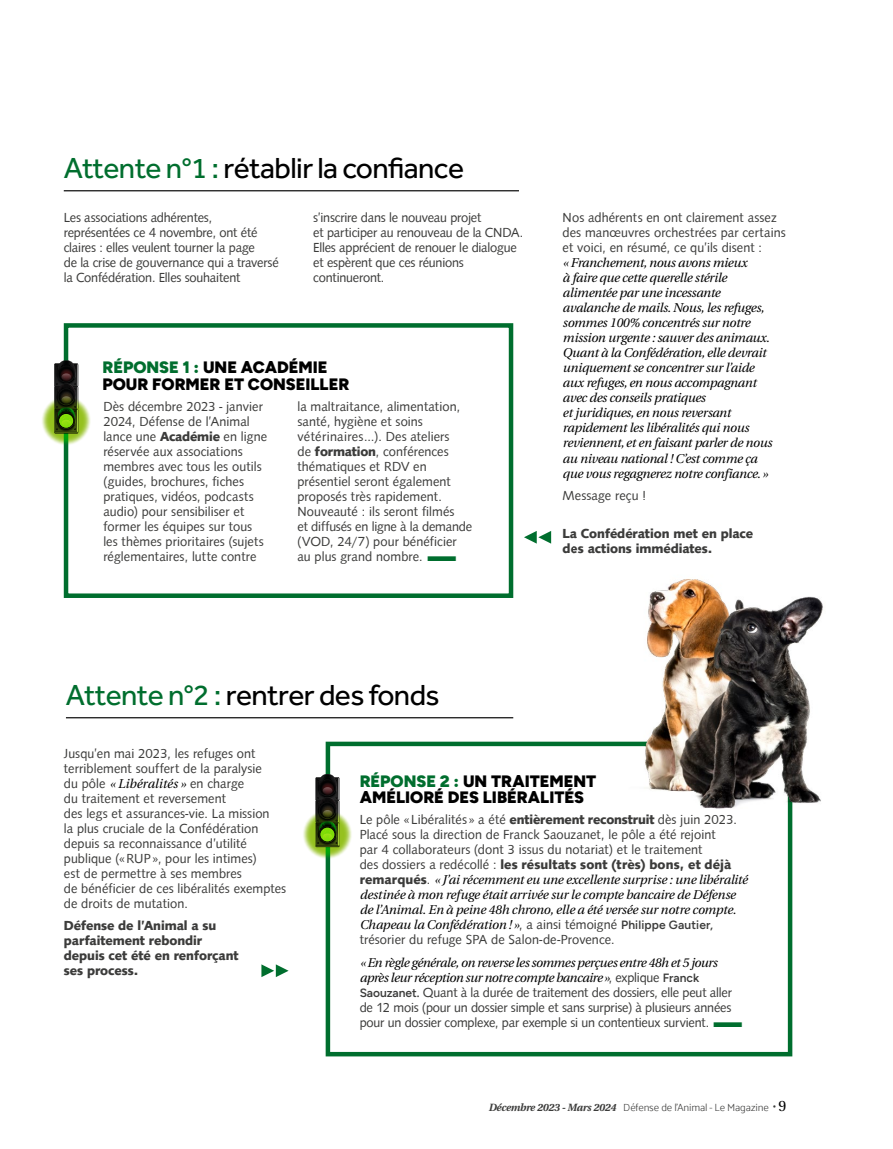
<style>
.page{position:relative;width:893px;height:1149px;background:#fff}
.page>*{position:absolute;margin:0;border:0;box-sizing:border-box;transform-origin:0 0}
.t1{font:30px "Effra";letter-spacing:-.02em;color:#000}
.t2{font:900 16.5px/16.5px "Figtree";color:#000}
.t3{font:13.5px/15px "Syntax D";letter-spacing:.005em;color:#3c3c3b}
.t4{font:700 13.5px/15px "Syntax D";color:#3c3c3b}
.t5{font:italic 12.75px/15px "Heuristica";letter-spacing:-.02em;color:#000}
.t6{font:300 10.5px "Palanquin";letter-spacing:-.02em;color:#3c3c3b}
.s1{color:#006e2e}
.s2{font-weight:700}
.s3{font-family:"Heuristica";font-style:italic;font-size:12.75px;color:#000}
.s4{font-family:"Syntax D";font-weight:700;font-style:normal;font-size:13.5px;color:#3c3c3b}
.s5{font-family:"Syntax D";font-style:normal;font-size:13.5px;color:#3c3c3b}
.s6{font-family:"Figtree";font-weight:600;font-style:normal;font-size:12px;color:#3c3c3b}
.s7{font-family:"Figtree";font-weight:600;font-size:12px}
.s8{font-family:"Heuristica";font-weight:700;font-style:italic}
.s9{font-size:13.5px}
.s10{font-family:"Heuristica";font-weight:400;font-size:15px;color:#000}
</style>
<div class="page">
<hr style="left:64px;top:190px;width:455px;height:1px;background:#000">
<div style="left:64px;top:323px;width:449px;height:274px;border:4px solid #006e2e"></div>
<hr style="left:66px;top:717px;width:447px;height:1px;background:#000">
<div style="left:326px;top:741px;width:466px;height:315px;border:4px solid #006e2e"></div>
<img style="left:573px;top:579px;width:250px;height:238px">
<svg style="left:261px;top:964px;width:28px;height:12px"></svg>
<svg style="left:524px;top:531px;width:27px;height:12px"></svg>
<div style="left:41px;top:395px;width:51px;height:51px;background:#fefefe;border-radius:50%"></div>
<div style="left:41px;top:395px;width:50px;height:50px;background:#fcfdf9;border-radius:50%"></div>
<svg style="left:42px;top:396px;width:49px;height:49px"></svg>
<svg style="left:42px;top:397px;width:48px;height:47px"></svg>
<svg style="left:43px;top:398px;width:46px;height:45px"></svg>
<svg style="left:44px;top:398px;width:44px;height:44px"></svg>
<svg style="left:44px;top:399px;width:44px;height:43px"></svg>
<div style="left:45px;top:399px;width:42px;height:43px;background:#bed975;border-radius:50%"></div>
<svg style="left:45px;top:400px;width:42px;height:41px"></svg>
<svg style="left:46px;top:400px;width:40px;height:41px"></svg>
<div style="left:46px;top:401px;width:40px;height:39px;background:#a8cc49;border-radius:50%"></div>
<div style="left:47px;top:401px;width:38px;height:39px;background:#a1c838;border-radius:50%"></div>
<div style="left:47px;top:401px;width:38px;height:38px;background:#9fc734;border-radius:50%"></div>
<div style="left:48px;top:402px;width:36px;height:37px;background:#9ac42b;border-radius:50%"></div>
<div style="left:48px;top:402px;width:36px;height:36px;background:#99c327;border-radius:50%"></div>
<div style="left:49px;top:403px;width:34px;height:35px;background:#95c11f;border-radius:50%"></div>
<svg style="left:49px;top:403px;width:34px;height:34px"></svg>
<svg style="left:54px;top:360px;width:25px;height:73px"></svg>
<svg style="left:302px;top:809px;width:50px;height:50px"></svg>
<svg style="left:303px;top:809px;width:49px;height:49px"></svg>
<svg style="left:303px;top:810px;width:48px;height:48px"></svg>
<svg style="left:304px;top:810px;width:47px;height:47px"></svg>
<svg style="left:305px;top:811px;width:45px;height:45px"></svg>
<svg style="left:306px;top:812px;width:43px;height:43px"></svg>
<svg style="left:307px;top:813px;width:41px;height:41px"></svg>
<svg style="left:308px;top:814px;width:39px;height:39px"></svg>
<svg style="left:309px;top:815px;width:37px;height:37px"></svg>
<div style="left:310px;top:816px;width:35px;height:35px;background:#95c11f;border-radius:50%"></div>
<svg style="left:310px;top:817px;width:34px;height:34px"></svg>
<div style="left:311px;top:817px;width:33px;height:33px;background:#95c11f;border-radius:50%"></div>
<svg style="left:311px;top:818px;width:32px;height:32px"></svg>
<div style="left:312px;top:818px;width:31px;height:31px;background:#95c11f;border-radius:50%"></div>
<svg style="left:312px;top:819px;width:30px;height:30px"></svg>
<div style="left:313px;top:819px;width:29px;height:29px;background:#95c11f;border-radius:50%"></div>
<svg style="left:313px;top:820px;width:28px;height:28px"></svg>
<svg style="left:314px;top:820px;width:27px;height:27px"></svg>
<svg style="left:315px;top:773px;width:25px;height:73px"></svg>
<h1 class="t1" style="left:64px;top:151px;width:402px"><span class="s1">Attente n°1 :</span> rétablir la confiance</h1>
<p class="t3" style="left:64px;top:210px;width:216px">Les associations adhérentes, représentées ce 4 novembre, ont été claires : elles veulent tourner la page<br>de la crise de gouvernance qui a traversé la Confédération. Elles souhaitent</p>
<p class="t3" style="left:313px;top:210px;width:212px">s’inscrire dans le nouveau projet<br>et participer au renouveau de la CNDA.<br>Elles apprécient de renouer le dialogue et espèrent que ces réunions continueront.</p>
<p class="t3" style="left:563px;top:210px;width:224px">Nos adhérents en ont clairement assez des manœuvres orchestrées par certains et voici, en résumé, ce qu’ils disent :</p>
<p class="t5" style="left:563px;top:255px;width:211px">« Franchement, nous avons mieux<br>à faire que cette querelle stérile alimentée par une incessante avalanche de mails. Nous, les refuges, sommes 100% concentrés sur notre mission urgente : sauver des animaux.<br>Quant à la Confédération, elle devrait uniquement se concentrer sur l’aide aux refuges, en nous accompagnant avec des conseils pratiques<br>et juridiques, en nous reversant rapidement les libéralités qui nous reviennent, et en faisant parler de nous au niveau national ! C’est comme ça que vous regagnerez notre confiance. »</p>
<p class="t3" style="left:563px;top:488px;width:85px">Message reçu !</p>
<p class="t4" style="left:563px;top:525px;width:192px">La Confédération met en place des actions immédiates.</p>
<p class="t2" style="left:102px;top:359px;width:248px"><span class="s1">RÉPONSE 1 :</span> UNE ACADÉMIE<br>POUR FORMER ET CONSEILLER</p>
<p class="t3" style="left:103px;top:399px;width:165px">Dès décembre 2023 - janvier<br>2024, Défense de l’Animal lance une <span class="s2">Académie</span> en ligne réservée aux associations membres avec tous les outils (guides, brochures, fiches pratiques, vidéos, podcasts audio) pour sensibiliser et former les équipes sur tous les thèmes prioritaires (sujets réglementaires, lutte contre</p>
<p class="t3" style="left:297px;top:399px;width:176px">la maltraitance, alimentation, santé, hygiène et soins vétérinaires…). Des ateliers<br>de <span class="s2">formation</span>, conférences thématiques et RDV en présentiel seront également proposés très rapidement.<br>Nouveauté : ils seront filmés<br>et diffusés en ligne à la demande (VOD, 24/7) pour bénéficier au plus grand nombre. <span class="s1">■</span></p>
<h1 class="t1" style="left:66px;top:677px;width:375px"><span class="s1">Attente n°2 :</span> rentrer des fonds</h1>
<p class="t3" style="left:64px;top:745px;width:224px">Jusqu’en mai 2023, les refuges ont terriblement souffert de la paralysie<br>du pôle <span class="s3">« Libéralités »</span> en charge<br>du traitement et reversement<br>des legs et assurances-vie. La mission<br>la plus cruciale de la Confédération depuis sa reconnaissance d’utilité publique («RUP», pour les intimes)<br>est de permettre à ses membres<br>de bénéficier de ces libéralités exemptes de droits de mutation.</p>
<p class="t4" style="left:64px;top:918px;width:176px">Défense de l’Animal a su parfaitement rebondir depuis cet été en renforçant ses process.</p>
<p class="t2" style="left:360px;top:772px;width:238px"><span class="s1">RÉPONSE 2 :</span> UN TRAITEMENT<br>AMÉLIORÉ DES LIBÉRALITÉS</p>
<p class="t3" style="left:360px;top:811px;width:379px">Le pôle « Libéralités » a été <span class="s2">entièrement reconstruit</span> dès juin 2023.<br>Placé sous la direction de Franck Saouzanet, le pôle a été rejoint par 4 collaborateurs (dont 3 issus du notariat) et le traitement<br>des dossiers a redécollé : <span class="s2">les résultats sont (très) bons, et déjà</span></p>
<p class="t5" style="left:360px;top:871px;width:389px"><span class="s4">remarqués</span><span class="s5">.</span> « J’ai récemment eu une excellente surprise : une libéralité destinée à mon refuge était arrivée sur le compte bancaire de Défense de l’Animal. En à peine 48h chrono, elle a été versée sur notre compte.<br>Chapeau la Confédération ! »<span class="s5">, a ainsi témoigné</span> <span class="s6">Philippe Gautier,</span></p>
<p class="t3" style="left:360px;top:931px;width:256px">trésorier du refuge SPA de Salon-de-Provence.</p>
<p class="t5" style="left:360px;top:953px;width:359px">« En règle générale, on reverse les sommes perçues entre 48h et 5 jours après leur réception sur notre compte bancaire »<span class="s5">, explique</span> <span class="s6">Franck</span></p>
<p class="t3" style="left:360px;top:984px;width:385px"><span class="s7">Saouzanet.</span> Quant à la durée de traitement des dossiers, elle peut aller de 12 mois (pour un dossier simple et sans surprise) à plusieurs années pour un dossier complexe, par exemple si un contentieux survient. <span class="s1">■</span></p>
<p class="t6" style="left:488px;top:1101px;width:300px"><span class="s8">Décembre 2023 - Mars 2024</span> Défense de l’Animal - Le Magazine <span class="s9">•</span> <span class="s10">9</span></p>
</div>
